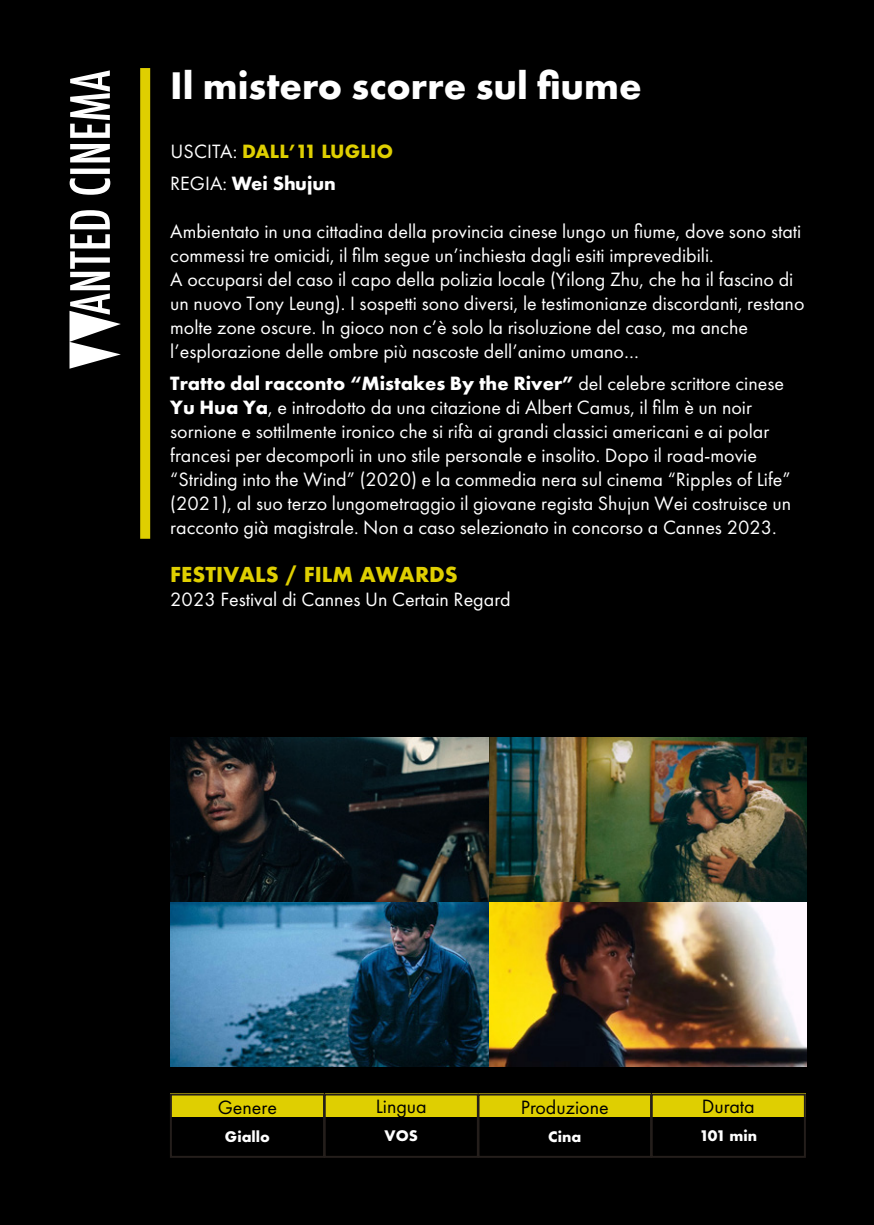
<style>
.page{position:relative;width:874px;height:1225px;background:#fff}
.page>*{position:absolute;margin:0;border:0;box-sizing:border-box;transform-origin:0 0}
.t1{font:700 40px "Futura PT";color:#fff}
.t2{font:20px/24px "Futura PT";color:#fff}
.t3{font:20px "Futura PT";color:#000}
.t4{font:700 20px "Futura PT";letter-spacing:.01em;color:#dfcf01}
.t5{font:700 20px "Futura";color:#dfcf01}
.t6{font:700 20px "Futura PT";color:#fff}
.t7{font:700 16px "Futura PT";color:#fff}
.s1{font-weight:400;color:#fff}
.s2{font-weight:400}
.s3{font-weight:700}
</style>
<div class="page">
<div style="left:0;top:0;width:873px;height:1225px;background:#000"></div>
<div style="left:651px;top:1093px;width:153px;height:24px;background:#dfcf01"></div>
<div style="left:324px;top:1093px;width:154px;height:24px;background:#dfcf01"></div>
<div style="left:478px;top:1093px;width:172px;height:24px;background:#dfcf01"></div>
<div style="left:170px;top:1093px;width:154px;height:24px;background:#dfcf01"></div>
<div style="left:170px;top:1093px;width:155px;height:64px;border:2px solid #241e1b"></div>
<div style="left:323px;top:1093px;width:155px;height:64px;border:2px solid #241e1b"></div>
<div style="left:650px;top:1093px;width:155px;height:64px;border:2px solid #241e1b"></div>
<div style="left:477px;top:1093px;width:174px;height:64px;border:2px solid #241e1b"></div>
<img style="left:170px;top:737px;width:635px;height:329px">
<div style="left:140px;top:68px;width:10px;height:471px;background:#dfcf01"></div>
<svg style="left:69px;top:70px;width:52px;height:299px"></svg>
<p class="t1" style="left:170px;top:59px;width:473px">Il mistero scorre sul fiume</p>
<p class="t4" style="left:170px;top:139px;width:224px"><span class="s1">USCITA:</span> DALL’11 LUGLIO</p>
<p class="t6" style="left:170px;top:171px;width:167px"><span class="s2">REGIA:</span> Wei Shujun</p>
<p class="t2" style="left:170px;top:219px;width:632px">Ambientato in una cittadina della provincia cinese lungo un fiume, dove sono stati commessi tre omicidi, il film segue un’inchiesta dagli esiti imprevedibili.</p>
<p class="t2" style="left:170px;top:267px;width:635px">A occuparsi del caso il capo della polizia locale (Yilong Zhu, che ha il fascino di un nuovo Tony Leung). I sospetti sono diversi, le testimonianze discordanti, restano molte zone oscure. In gioco non c’è solo la risoluzione del caso, ma anche l’esplorazione delle ombre più nascoste dell’animo umano…</p>
<p class="t2" style="left:170px;top:371px;width:622px"><span class="s3">Tratto dal racconto “Mistakes By the River”</span> del celebre scrittore cinese <span class="s3">Yu Hua Ya</span>, e introdotto da una citazione di Albert Camus, il film è un noir sornione e sottilmente ironico che si rifà ai grandi classici americani e ai polar francesi per decomporli in uno stile personale e insolito. Dopo il road-movie “Striding into the Wind” (2020) e la commedia nera sul cinema “Ripples of Life” (2021), al suo terzo lungometraggio il giovane regista Shujun Wei costruisce un racconto già magistrale. Non a caso selezionato in concorso a Cannes 2023.</p>
<p class="t5" style="left:170px;top:560px;width:289px">FESTIVALS / FILM AWARDS</p>
<p class="t2" style="left:170px;top:587px;width:342px">2023 Festival di Cannes Un Certain Regard</p>
<p class="t3" style="left:218px;top:1095px;width:61px">Genere</p>
<p class="t7" style="left:225px;top:1126px;width:46px">Giallo</p>
<p class="t3" style="left:375px;top:1094px;width:53px">Lingua</p>
<p class="t7" style="left:384px;top:1125px;width:35px">VOS</p>
<p class="t3" style="left:520px;top:1095px;width:89px">Produzione</p>
<p class="t7" style="left:548px;top:1126px;width:34px">Cina</p>
<p class="t3" style="left:701px;top:1094px;width:54px">Durata</p>
<p class="t7" style="left:699px;top:1125px;width:59px">101 min</p>
</div>
